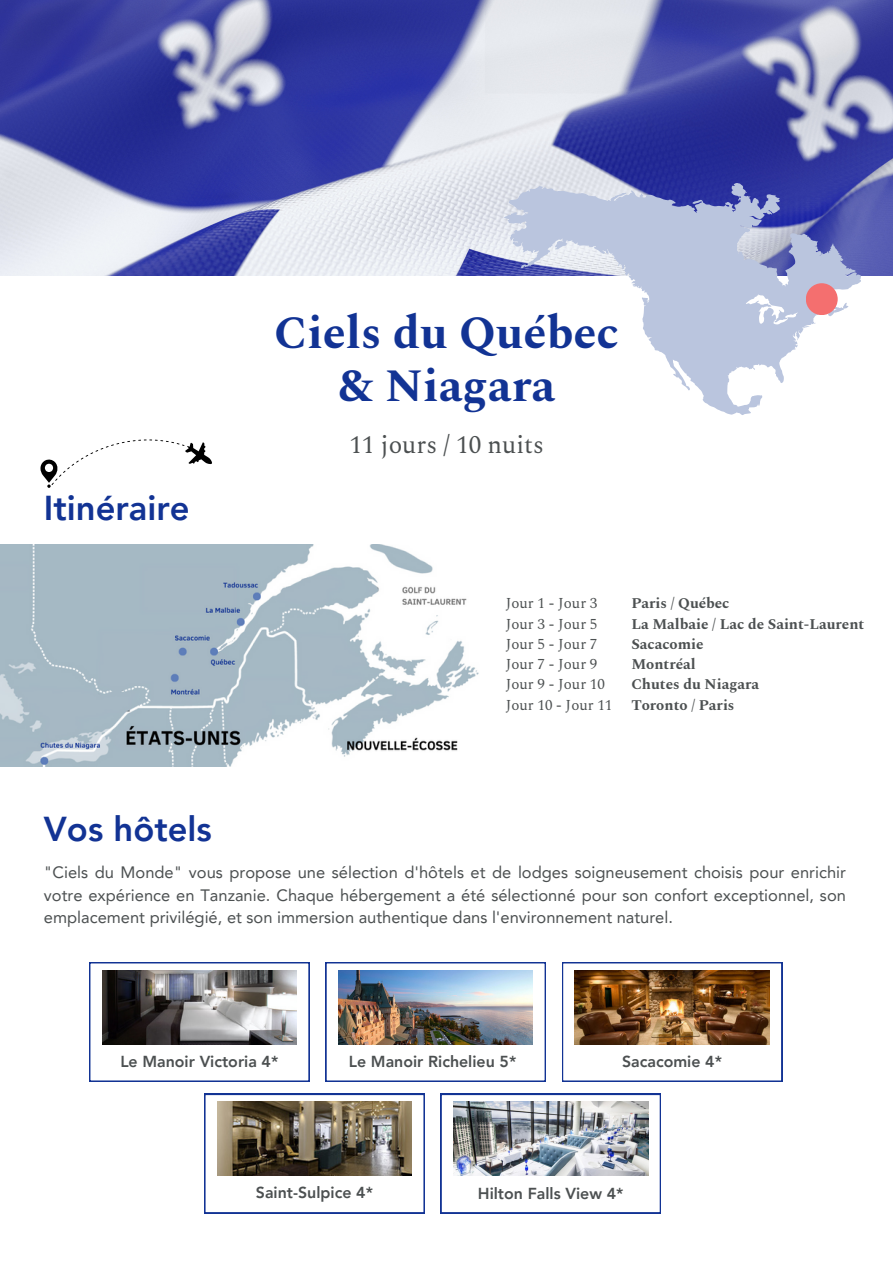
<style>
.page{position:relative;width:893px;height:1264px;background:#fff}
.page>*{position:absolute;margin:0;border:0;box-sizing:border-box;transform-origin:0 0}
.t1{font:700 46.5px/52.8px "Spectral";color:#123394;text-align:center}
.t2{font:800 34.5px "Avenir LT Pro";color:#123394}
.t3{font:25.2px "Spectral";color:#4c5051}
.t4{font:16.5px/22.5px "Avenir LT Pro";color:#4c5051;text-align:justify}
.t5{font:800 15.9px "Avenir LT Pro";color:#4c5051}
.t6{font:700 14.85px/20.2px "Spectral";color:#4c5051}
.t7{font:14.85px "Spectral";color:#4c5051}
</style>
<div class="page">
<img style="left:0;top:0;width:892px;height:275px">
<svg style="left:504px;top:183px;width:356px;height:232px"></svg>
<div style="left:805px;top:283px;width:32px;height:32px;background:#f46f6f;border-radius:50%"></div>
<svg style="left:40px;top:439px;width:172px;height:49px"></svg>
<svg style="left:89px;top:962px;width:220px;height:119px"></svg>
<img style="left:102px;top:970px;width:194px;height:74px">
<svg style="left:325px;top:962px;width:220px;height:119px"></svg>
<img style="left:338px;top:970px;width:195px;height:74px">
<svg style="left:562px;top:962px;width:220px;height:119px"></svg>
<img style="left:574px;top:970px;width:195px;height:74px">
<svg style="left:440px;top:1093px;width:220px;height:120px"></svg>
<img style="left:453px;top:1101px;width:195px;height:74px">
<svg style="left:204px;top:1093px;width:220px;height:120px"></svg>
<img style="left:217px;top:1101px;width:195px;height:74px">
<img style="left:0;top:544px;width:479px;height:222px">
<p class="t1" style="left:274px;top:308px;width:346px">Ciels du Québec &amp; Niagara</p>
<p class="t2" style="left:44px;top:493px;width:147px">Itinéraire</p>
<h4 class="t3" style="left:349px;top:427px;width:196px">11 jours / 10 nuits</h4>
<h4 class="t7" style="left:505px;top:592px;width:93px">Jour 1 - Jour 3</h4>
<p class="t7" style="left:505px;top:613px;width:93px">Jour 3 - Jour 5</p>
<h4 class="t7" style="left:505px;top:633px;width:93px">Jour 5 - Jour 7</h4>
<p class="t7" style="left:505px;top:653px;width:93px">Jour 7 - Jour 9</p>
<h4 class="t7" style="left:505px;top:673px;width:101px">Jour 9 - Jour 10</h4>
<p class="t7" style="left:505px;top:694px;width:108px">Jour 10 - Jour 11</p>
<p class="t6" style="left:631px;top:594px;width:234px">Paris / Québec<br>La Malbaie / Lac de Saint-Laurent<br>Sacacomie<br>Montréal<br>Chutes du Niagara<br>Toronto / Paris</p>
<p class="t2" style="left:44px;top:814px;width:169px">Vos hôtels</p>
<p class="t4" style="left:44px;top:862px;width:803px">"Ciels du Monde" vous propose une sélection d'hôtels et de lodges soigneusement choisis pour enrichir votre expérience en Tanzanie. Chaque hébergement a été sélectionné pour son confort exceptionnel, son emplacement privilégié, et son immersion authentique dans l'environnement naturel.</p>
<p class="t5" style="left:120px;top:1054px;width:159px">Le Manoir Victoria 4*</p>
<p class="t5" style="left:349px;top:1054px;width:169px">Le Manoir Richelieu 5*</p>
<h4 class="t5" style="left:622px;top:1054px;width:101px">Sacacomie 4*</h4>
<p class="t5" style="left:256px;top:1186px;width:119px">Saint-Sulpice 4*</p>
<h2 class="t5" style="left:478px;top:1186px;width:147px">Hilton Falls View 4*</h2>
</div>
